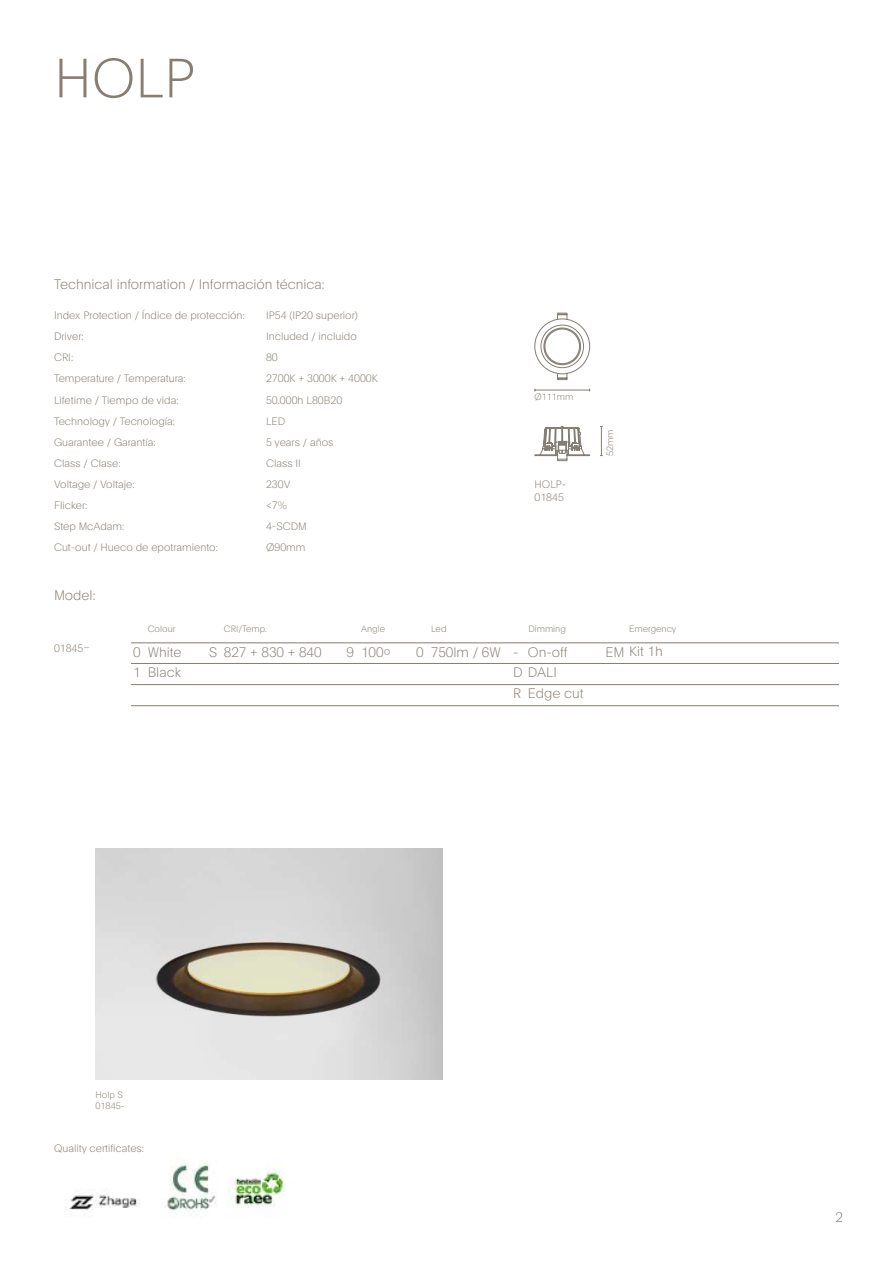
<style>
.page{position:relative;width:893px;height:1263px;background:#fff}
.page>*{position:absolute;margin:0;border:0;box-sizing:border-box;transform-origin:0 0}
.t1{font:200 54px "Plain";color:#877d70}
.t2{font:200 13.5px/20.7px "Plain";color:#877d70}
.t3{font:200 10.5px/21px "Plain";color:#877d70}
.t4{font:200 9px/10.8px "Plain";color:#877d70}
</style>
<div class="page">
<img style="left:65px;top:1159px;width:220px;height:56px">
<img style="left:96px;top:849px;width:346px;height:231px">
<hr style="left:131px;top:642px;width:708px;height:1px;background:#877d70">
<hr style="left:131px;top:663px;width:708px;height:1px;background:#877d70">
<hr style="left:131px;top:684px;width:708px;height:1px;background:#877d70">
<hr style="left:131px;top:705px;width:708px;height:1px;background:#877d70">
<svg style="left:600px;top:426px;width:3px;height:30px"></svg>
<svg style="left:534px;top:312px;width:56px;height:149px"></svg>
<h1 class="t1" style="left:54px;top:50px;width:143px">HOLP</h1>
<p class="t2" style="left:54px;top:274px;width:272px">Technical information / Información técnica:</p>
<p class="t3" style="left:54px;top:305px;width:192px">Index Protection / Índice de protección:<br>Driver:<br>CRI:<br>Temperature / Temperatura:<br>Lifetime / Tiempo de vida:<br>Technology / Tecnología:<br>Guarantee / Garantía:<br>Class / Clase:<br>Voltage / Voltaje:<br>Flicker:<br>Step McAdam:<br>Cut-out / Hueco de epotramiento:</p>
<p class="t3" style="left:266px;top:305px;width:113px">IP54 (IP20 superior)<br>Included / incluido<br>80<br>2700K + 3000K + 4000K<br>50.000h L80B20<br>LED<br>5 years / años<br>Class II<br>230V<br>&lt;7%<br>4-SCDM<br>Ø90mm</p>
<p class="t2" style="left:54px;top:585px;width:43px">Model:</p>
<p class="t4" style="left:535px;top:392px;width:40px">Ø111mm</p>
<p class="t3" style="left:535px;top:478px;width:33px;line-height:12.6px">HOLP-<br>01845</p>
<p class="t3" style="left:54px;top:638px;width:37px">01845–</p>
<p class="t4" style="left:148px;top:623px;width:29px">Colour</p>
<p class="t4" style="left:224px;top:623px;width:45px">CRI/Temp.</p>
<p class="t4" style="left:361px;top:623px;width:26px">Angle</p>
<p class="t4" style="left:431px;top:623px;width:17px">Led</p>
<p class="t4" style="left:528px;top:623px;width:39px">Dimming</p>
<p class="t2" style="left:133px;top:642px;width:9px">0<br>1</p>
<p class="t2" style="left:148px;top:642px;width:35px">White<br>Black</p>
<p class="t2" style="left:209px;top:642px;width:114px">S 827 + 830 + 840</p>
<p class="t2" style="left:347px;top:642px;width:45px">9 100º</p>
<p class="t2" style="left:416px;top:642px;width:153px">0 750lm / 6W - On-off</p>
<p class="t2" style="left:513px;top:662px;width:72px;line-height:21.1px">D DALI<br>R Edge cut</p>
<p class="t4" style="left:605px;top:456px;width:28px;rotate:-90deg">52mm</p>
<p class="t4" style="left:629px;top:623px;width:49px">Emergency</p>
<p class="t2" style="left:606px;top:641px;width:59px">EM Kit 1h</p>
<p class="t4" style="left:96px;top:1089px;width:30px">Holp S<br>01845-</p>
<p class="t3" style="left:54px;top:1138px;width:91px">Quality certificates:</p>
<p class="t2" style="left:836px;top:1207px;width:9px">2</p>
</div>
